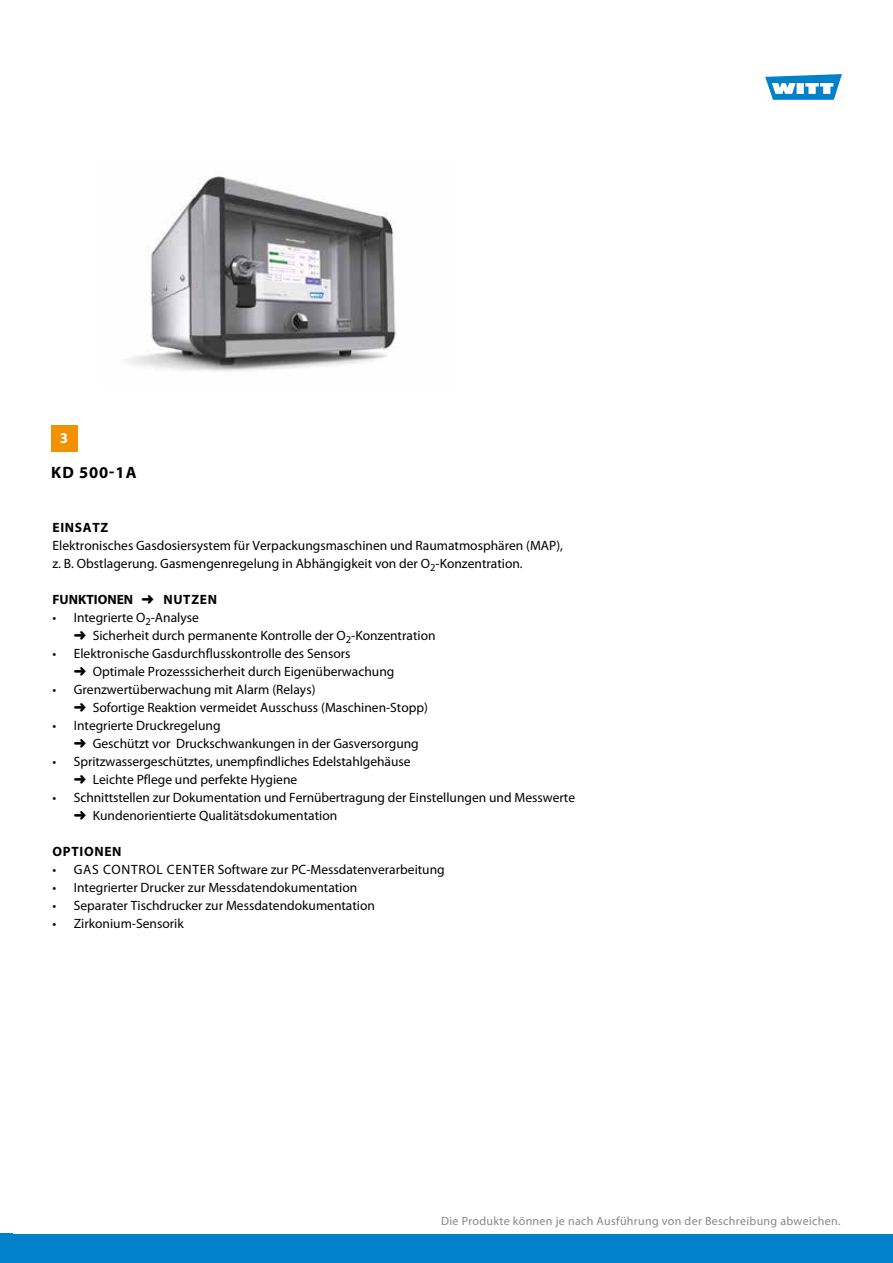
<style>
.page{position:relative;width:893px;height:1263px;background:#fff}
.page>*{position:absolute;margin:0;border:0;box-sizing:border-box;transform-origin:0 0}
.t1{font:700 16.5px "Myriad Pro";letter-spacing:.055em;color:#000}
.t2{font:700 15px "Myriad Pro";color:#fff}
.t3{font:13.5px/18px "Myriad Pro";color:#000}
.t4{font:700 13.5px "Myriad Pro";color:#000}
.t5{font:700 13.5px "Myriad Pro";letter-spacing:.05em;color:#000}
.t6{font:12px "Myriad Pro";letter-spacing:.025em;color:#878787}
</style>
<div class="page">
<div style="left:0;top:1234px;width:893px;height:29px;background:#0081c9"></div>
<svg style="left:765px;top:74px;width:77px;height:26px"></svg>
<div style="left:51px;top:425px;width:26px;height:26px;background:#f39200"></div>
<img style="left:126px;top:176px;width:270px;height:196px">
<p class="t2" style="left:60px;top:428px;width:10px">3</p>
<p class="t1" style="left:51px;top:461px;width:87px">KD 500-1A</p>
<p class="t5" style="left:53px;top:518px;width:57px">EINSATZ</p>
<p class="t3" style="left:53px;top:536px;width:512px">Elektronisches Gasdosiersystem für Verpackungsmaschinen und Raumatmosphären (MAP), z. B. Obstlagerung. Gasmengenregelung in Abhängigkeit von der O<sub>2</sub>-Konzentration.</p>
<p class="t4" style="left:53px;top:590px;width:166px">FUNKTIONEN ➜ NUTZEN</p>
<p class="t3" style="left:74px;top:608px;width:363px;text-indent:-21px">• Integrierte O<sub>2</sub>-Analyse<br>➜ Sicherheit durch permanente Kontrolle der O<sub>2</sub>-Konzentration</p>
<p class="t3" style="left:74px;top:644px;width:322px;text-indent:-21px">• Elektronische Gasdurchflusskontrolle des Sensors<br>➜ Optimale Prozesssicherheit durch Eigenüberwachung</p>
<p class="t3" style="left:74px;top:680px;width:356px;text-indent:-21px">• Grenzwertüberwachung mit Alarm (Relays)<br>➜ Sofortige Reaktion vermeidet Ausschuss (Maschinen-Stopp)</p>
<p class="t3" style="left:74px;top:716px;width:346px;text-indent:-21px">• Integrierte Druckregelung<br>➜ Geschützt vor Druckschwankungen in der Gasversorgung</p>
<p class="t3" style="left:74px;top:752px;width:338px;text-indent:-21px">• Spritzwassergeschütztes, unempfindliches Edelstahlgehäuse ➜ Leichte Pflege und perfekte Hygiene</p>
<p class="t3" style="left:74px;top:788px;width:503px;text-indent:-21px">• Schnittstellen zur Dokumentation und Fernübertragung der Einstellungen und Messwerte ➜ Kundenorientierte Qualitätsdokumentation</p>
<p class="t5" style="left:53px;top:842px;width:71px">OPTIONEN</p>
<p class="t3" style="left:53px;top:860px;width:394px">• GAS CONTROL CENTER Software zur PC-Messdatenverarbeitung</p>
<p class="t3" style="left:53px;top:878px;width:306px">• Integrierter Drucker zur Messdatendokumentation</p>
<p class="t3" style="left:53px;top:896px;width:324px">• Separater Tischdrucker zur Messdatendokumentation</p>
<p class="t3" style="left:53px;top:914px;width:133px">• Zirkonium-Sensorik</p>
<p class="t6" style="left:441px;top:1213px;width:401px">Die Produkte können je nach Ausführung von der Beschreibung abweichen.</p>
</div>
